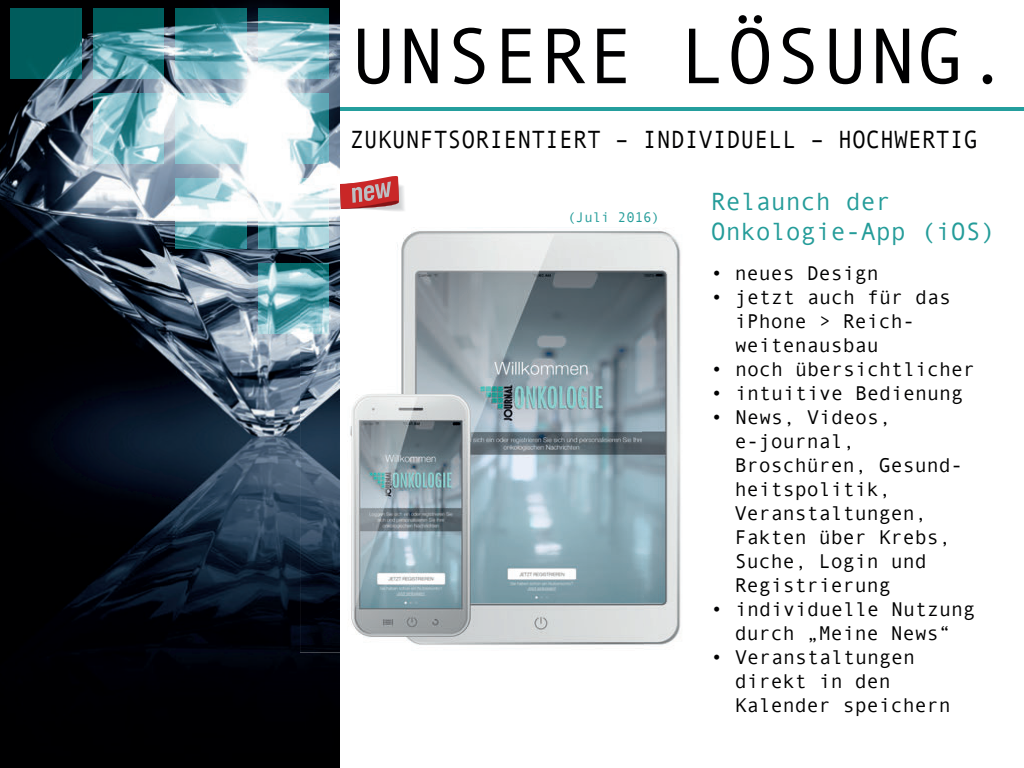
<style>
.page{position:relative;width:1024px;height:768px;background:#fff}
.page>*{position:absolute;margin:0;border:0;box-sizing:border-box;transform-origin:0 0}
.t1{font:79.1px "Andale Mono";color:#000001}
.t2{font:25px "Andale Mono";color:#000001;scale:.93 1}
.t3{font:25px/30px "Andale Mono";color:#249c99}
.t4{font:20px/24px "Andale Mono";color:#000001}
.t5{font:14px "Andale Mono";color:#249c99}
</style>
<div class="page">
<img style="left:0;top:0;width:340px;height:768px">
<img style="left:11px;top:8px;width:70px;height:71px">
<img style="left:93px;top:8px;width:71px;height:71px">
<img style="left:93px;top:93px;width:71px;height:71px">
<img style="left:176px;top:8px;width:70px;height:71px">
<img style="left:176px;top:93px;width:70px;height:71px">
<img style="left:176px;top:178px;width:70px;height:71px">
<img style="left:258px;top:8px;width:71px;height:71px">
<img style="left:258px;top:93px;width:71px;height:71px">
<img style="left:258px;top:178px;width:71px;height:71px">
<img style="left:258px;top:263px;width:42px;height:71px">
<hr style="left:340px;top:108px;width:684px;height:3px;background:#249e9d">
<img style="left:300px;top:227px;width:381px;height:426px">
<img style="left:300px;top:227px;width:29px;height:22px">
<svg style="left:340px;top:176px;width:65px;height:35px"></svg>
<h1 class="t1" style="left:350px;top:11px;width:663px">UNSERE LÖSUNG.</h1>
<p class="t2" style="left:350px;top:125px;width:677px">ZUKUNFTSORIENTIERT – INDIVIDUELL – HOCHWERTIG</p>
<p class="t5" style="left:568px;top:209px;width:94px">(Juli 2016)</p>
<p class="t3" style="left:711px;top:186px;width:286px">Relaunch der<br>Onkologie-App (iOS)</p>
<p class="t4" style="left:711px;top:261px;width:169px">• neues Design</p>
<p class="t4" style="left:735px;top:285px;width:218px;text-indent:-24px">• jetzt auch für das iPhone &gt; Reich&shy;weitenausbau</p>
<p class="t4" style="left:711px;top:357px;width:266px">• noch übersichtlicher</p>
<p class="t4" style="left:711px;top:381px;width:254px">• intuitive Bedienung</p>
<p class="t4" style="left:735px;top:405px;width:229px;text-indent:-24px">• News, Videos, e-journal,<br>Broschüren, Gesund&shy;heitspolitik,<br>Veranstaltungen,<br>Fakten über Krebs,<br>Suche, Login und<br>Registrierung</p>
<p class="t4" style="left:711px;top:597px;width:266px;text-align:center">• individuelle Nutzung durch „Meine News“</p>
<p class="t4" style="left:735px;top:645px;width:217px;text-indent:-24px">• Veranstaltungen direkt in den<br>Kalender speichern</p>
</div>
